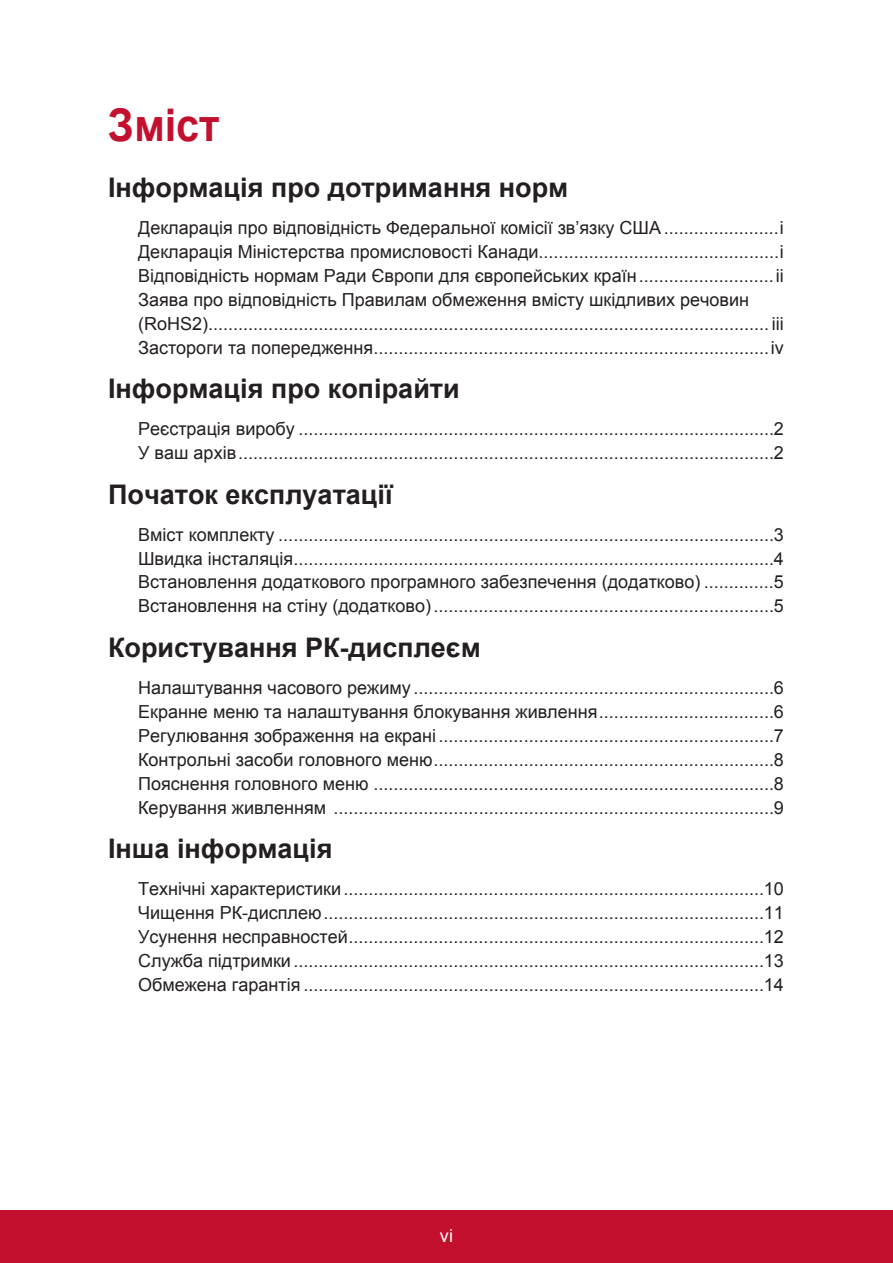
<style>
.page{position:relative;width:893px;height:1263px;background:#fff}
.page>*{position:absolute;margin:0;border:0;box-sizing:border-box;transform-origin:0 0}
.t1{font:700 45px "Arial";color:#c3102f;scale:.92 1}
.t2{font:700 27px "Arial";color:#231f20}
.t3{font:18px/24px "Arial";color:#231f20;text-align:justify}
.t4{font:18px "Arial";color:#fff}
</style>
<div class="page">
<div style="left:0;top:1210px;width:892px;height:53px;background:#c3102f"></div>
<h1 class="t1" style="left:108px;top:95px;width:123px">Зміст</h1>
<h2 class="t2" style="left:108px;top:170px;width:461px">Інформація про дотримання норм</h2>
<p class="t3" style="left:138px;top:216px;width:646px;text-align:left">Декларація про відповідність Федеральної комісії зв’язку США.......................i Декларація Міністерства промисловості Канади................................................i Відповідність нормам Ради Європи для європейських країн...........................ii Заява про відповідність Правилам обмеження вмісту шкідливих речовин (RoHS2)................................................................................................................ iii Застороги та попередження...............................................................................iv</p>
<h2 class="t2" style="left:108px;top:371px;width:353px">Інформація про копірайти</h2>
<p class="t3" style="left:138px;top:417px;width:646px">Реєстрація виробу ...............................................................................................2<br>У ваш архів...........................................................................................................2</p>
<h2 class="t2" style="left:108px;top:476px;width:286px">Початок експлуатації</h2>
<p class="t3" style="left:138px;top:522px;width:646px">Вміст комплекту ...................................................................................................3<br>Швидка інсталяція................................................................................................4<br>Встановлення додаткового програмного забезпечення (додатково) ..............5<br>Встановлення на стіну (додатково)....................................................................5</p>
<h2 class="t2" style="left:108px;top:629px;width:374px">Користування РК-дисплеєм</h2>
<p class="t3" style="left:138px;top:676px;width:647px">Налаштування часового режиму ........................................................................6<br>Екранне меню та налаштування блокування живлення...................................6<br>Регулювання зображення на екрані...................................................................7<br>Контрольні засоби головного меню....................................................................8<br>Пояснення головного меню ................................................................................8<br>Керування живленням ........................................................................................9</p>
<h2 class="t2" style="left:108px;top:831px;width:226px">Інша інформація</h2>
<p class="t3" style="left:138px;top:877px;width:647px">Технічні характеристики....................................................................................10<br>Чищення РК-дисплею........................................................................................11<br>Усунення несправностей...................................................................................12<br>Служба підтримки..............................................................................................13<br>Обмежена гарантія ............................................................................................14</p>
<p class="t4" style="left:440px;top:1223px;width:14px">vi</p>
</div>
